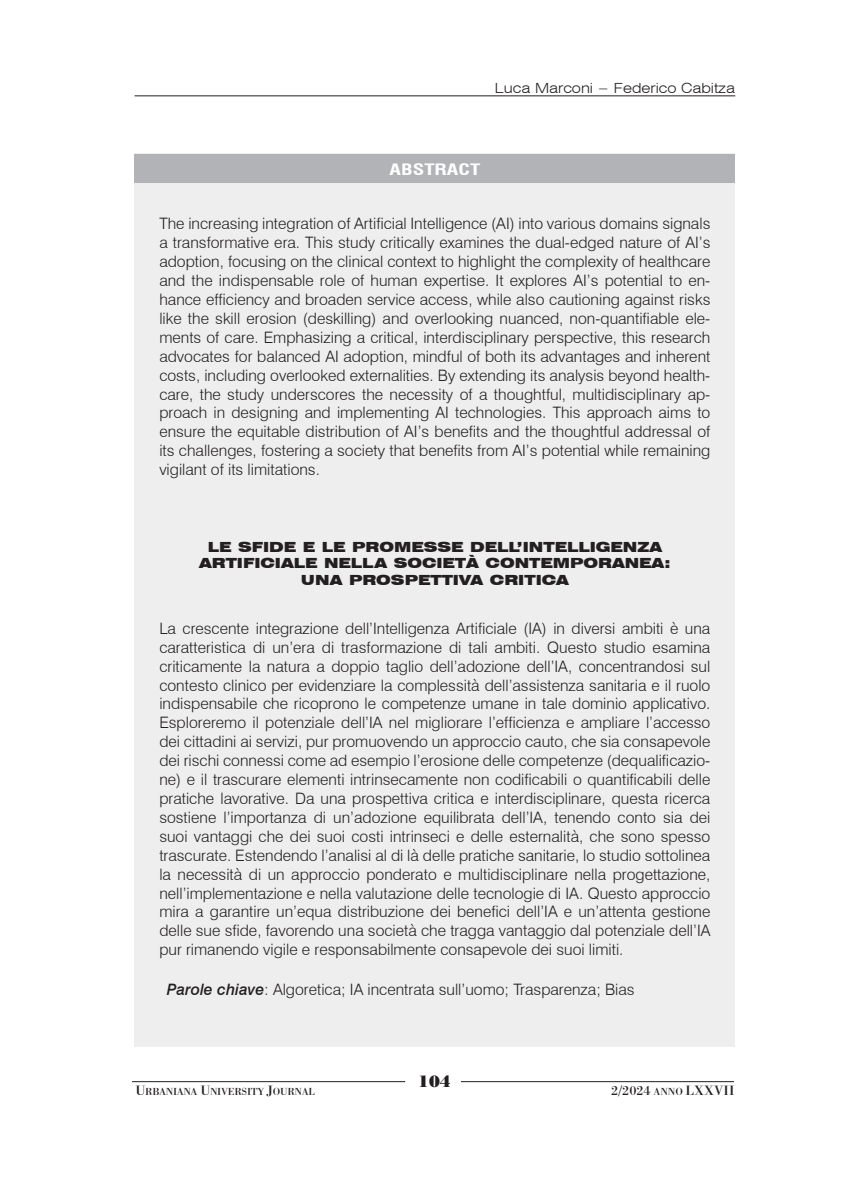
<style>
.page{position:relative;width:844px;height:1191px;background:#fff}
.page>*{position:absolute;margin:0;border:0;box-sizing:border-box;transform-origin:0 0}
.t1{font:16.1px "Bodoni Poster";color:#231f20}
.testo_su_fondino_ok{font:300 15.75px/18.9px "Swiss 721 BT";color:#231f20;text-align:justify}
.abstract{font:700 condensed 15.4px "Swiss 721 BT";color:#fff;scale:1.38 1}
.titolo_1{font:900 expanded 14px/16.8px "Swiss 721 BT";color:#231f20;text-align:center}
.t2{font:300 expanded 14px "Swiss 721 BT";color:#231f20}
.t3{font:14px "Bodoni BT";color:#231f20}
.t4{font:10.5px "Bodoni BT";letter-spacing:-.03em;color:#231f20}
.s1{font-weight:500;font-style:italic}
.s2{font-size:14px}
.s3{font-size:10.5px}
</style>
<div class="page">
<hr style="left:134px;top:95px;width:601px;height:1px;background:#231f20">
<hr style="left:132px;top:1081px;width:273px;height:1px;background:#231f20">
<hr style="left:461px;top:1081px;width:272px;height:1px;background:#231f20">
<div style="left:134px;top:154px;width:601px;height:893px;background:#eeeeef"></div>
<div style="left:134px;top:154px;width:601px;height:28px;background:#b2b3b7"></div>
<p class="t2" style="left:495px;top:80px;width:242px">Luca Marconi − Federico Cabitza</p>
<p class="abstract" style="left:389px;top:161px;width:67px">ABSTRACT</p>
<p class="testo_su_fondino_ok" style="left:159px;top:214px;width:552px">The increasing integration of Artificial Intelligence (AI) into various domains signals a transformative era. This study critically examines the dual-edged nature of AI’s adoption, focusing on the clinical context to highlight the complexity of healthcare and the indispensable role of human expertise. It explores AI’s potential to en&shy;hance efficiency and broaden service access, while also cautioning against risks like the skill erosion (deskilling) and overlooking nuanced, non-quantifiable ele&shy;ments of care. Emphasizing a critical, interdisciplinary perspective, this research advocates for balanced AI adoption, mindful of both its advantages and inherent costs, including overlooked externalities. By extending its analysis beyond health&shy;care, the study underscores the necessity of a thoughtful, multidisciplinary ap&shy;proach in designing and implementing AI technologies. This approach aims to ensure the equitable distribution of AI’s benefits and the thoughtful addressal of its challenges, fostering a society that benefits from AI’s potential while remaining vigilant of its limitations.</p>
<p class="titolo_1" style="left:199px;top:538px;width:473px">LE SFIDE E LE PROMESSE DELL’INTELLIGENZA<br>ARTIFICIALE NELLA SOCIETÀ CONTEMPORANEA:<br>UNA PROSPETTIVA CRITICA</p>
<p class="testo_su_fondino_ok" style="left:159px;top:618px;width:552px">La crescente integrazione dell’Intelligenza Artificiale (IA) in diversi ambiti è una caratteristica di un’era di trasformazione di tali ambiti. Questo studio esamina criticamente la natura a doppio taglio dell’adozione dell’IA, concentrandosi sul contesto clinico per evidenziare la complessità dell’assistenza sanitaria e il ruolo indispensabile che ricoprono le competenze umane in tale dominio applicativo.<br>Esploreremo il potenziale dell’IA nel migliorare l’efficienza e ampliare l’accesso dei cittadini ai servizi, pur promuovendo un approccio cauto, che sia consapevole dei rischi connessi come ad esempio l’erosione delle competenze (dequalificazio&shy;ne) e il trascurare elementi intrinsecamente non codificabili o quantificabili delle pratiche lavorative. Da una prospettiva critica e interdisciplinare, questa ricerca sostiene l’importanza di un’adozione equilibrata dell’IA, tenendo conto sia dei suoi vantaggi che dei suoi costi intrinseci e delle esternalità, che sono spesso trascurate. Estendendo l’analisi al di là delle pratiche sanitarie, lo studio sottolinea la necessità di un approccio ponderato e multidisciplinare nella progettazione, nell’implementazione e nella valutazione delle tecnologie di IA. Questo approccio mira a garantire un’equa distribuzione dei benefici dell’IA e un’attenta gestione delle sue sfide, favorendo una società che tragga vantaggio dal potenziale dell’IA pur rimanendo vigile e responsabilmente consapevole dei suoi limiti.</p>
<p class="testo_su_fondino_ok" style="left:167px;top:980px;width:469px"><span class="s1">Parole chiave</span>: Algoretica; IA incentrata sull’uomo; Trasparenza; Bias</p>
<p class="t1" style="left:418px;top:1071px;width:34px">104</p>
<p class="t4" style="left:136px;top:1085px;width:181px"><span class="s2">U</span>RBANIANA <span class="s2">U</span>NIVERSITY <span class="s2">J</span>OURNAL</p>
<p class="t3" style="left:611px;top:1082px;width:125px">2/2024 <span class="s3">ANNO</span> LXXVII</p>
</div>
